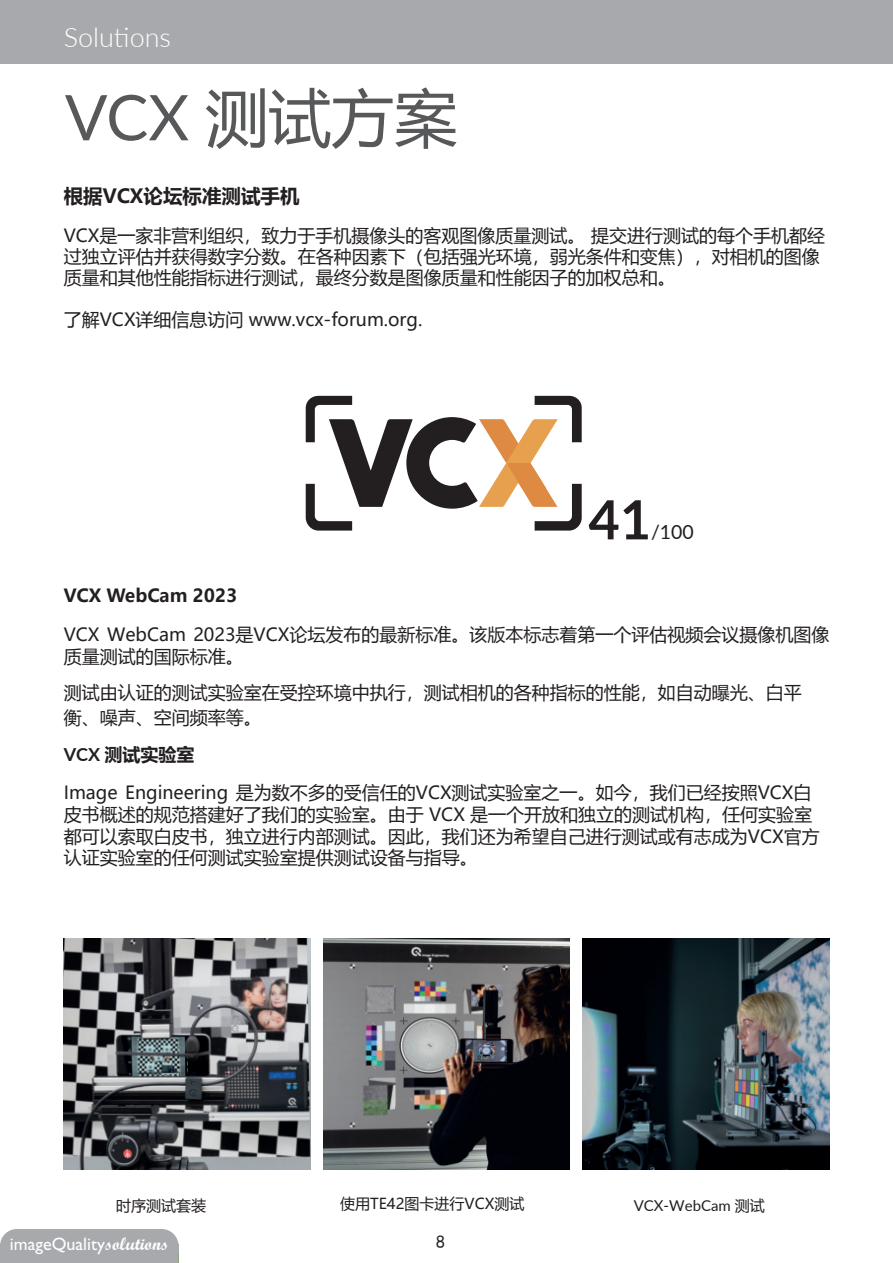
<style>
.page{position:relative;width:893px;height:1263px;background:#fff}
.page>*{position:absolute;margin:0;border:0;box-sizing:border-box;transform-origin:0 0}
.t1{font:63px "Microsoft Ya Hei";color:#57585a}
.t2{font:700 54px "Lato";color:#231f20}
.t3{font:300 27px "Lato";color:#fff}
.t4{font:700 19.5px "Microsoft Ya Hei";color:#231f20}
.t5{font:19.5px "Lato";color:#231f20}
.t6{font:18px/21.6px "Microsoft Ya Hei";color:#231f20}
.t7{font:18px "Gill Sans Std";color:#fff}
.t8{font:700 18px "Microsoft Ya Hei";color:#231f20}
.t9{font:18px "Sim Hei";color:#231f20}
.t10{font:15px "Microsoft Ya Hei";color:#231f20}
.t11{font:15px "Lato";color:#231f20}
.s1{font-family:"Lato"}
.s2{font-family:"Lato";font-weight:700}
.s3{font-weight:700}
.s4{font-family:"Microsoft Ya Hei"}
.s5{font-family:"Wrexham Script"}
</style>
<div class="page">
<svg style="left:306px;top:396px;width:276px;height:135px"></svg>
<img style="left:64px;top:938px;width:246px;height:231px">
<img style="left:323px;top:938px;width:247px;height:231px">
<img style="left:583px;top:938px;width:246px;height:231px">
<div style="left:0;top:0;width:893px;height:64px;background:#a8a9ad"></div>
<div style="left:0;top:1229px;width:179px;height:34px;background:#a8a9ad"></div>
<h3 class="t3" style="left:64px;top:18px;width:109px">Solutions</h3>
<h1 class="t1" style="left:65px;top:75px;width:394px"><span class="s1">VCX</span> 测试方案</h1>
<p class="t4" style="left:64px;top:183px;width:237px">根据VCX论坛标准测试手机</p>
<p class="t6" style="left:64px;top:224px;width:763px;line-height:21px">VCX是一家非营利组织，致力于手机摄像头的客观图像质量测试。 提交进行测试的每个手机都经过独立评估并获得数字分数。在各种因素下（包括强光环境，弱光条件和变焦），对相机的图像质量和其他性能指标进行测试，最终分数是图像质量和性能因子的加权总和。</p>
<p class="t6" style="left:64px;top:308px;width:360px">了解VCX详细信息访问 www.vcx-forum.org.</p>
<h2 class="t2" style="left:588px;top:497px;width:64px">41</h2>
<p class="t5" style="left:651px;top:518px;width:44px">/100</p>
<p class="t8" style="left:64px;top:583px;width:175px">VCX WebCam 2023</p>
<p class="t6" style="left:64px;top:623px;width:767px">VCX WebCam 2023是VCX论坛发布的最新标准。该版本标志着第一个评估视频会议摄像机图像质量测试的国际标准。</p>
<p class="t6" style="left:64px;top:680px;width:740px;line-height:25px">测试由认证的测试实验室在受控环境中执行，测试相机的各种指标的性能，如自动曝光、白平衡、噪声、空间频率等。</p>
<p class="t6" style="left:64px;top:734px;width:749px;line-height:38.5px"><span class="s2">VCX</span> <span class="s3">测试实验室<br></span>Image Engineering 是为数不多的受信任的VCX测试实验室之一。如今，我们已经按照VCX白</p>
<p class="t6" style="left:64px;top:803px;width:757px">皮书概述的规范搭建好了我们的实验室。由于 VCX 是一个开放和独立的测试机构，任何实验室都可以索取白皮书，独立进行内部测试。因此，我们还为希望自己进行测试或有志成为VCX官方认证实验室的任何测试实验室提供测试设备与指导。</p>
<p class="t10" style="left:116px;top:1195px;width:91px">时序测试套装</p>
<p class="t10" style="left:340px;top:1193px;width:186px">使用TE42图卡进行VCX测试</p>
<p class="t11" style="left:634px;top:1195px;width:132px">VCX-WebCam <span class="s4">测试</span></p>
<p class="t7" style="left:10px;top:1237px;width:160px">imageQuality<span class="s5">solutions</span></p>
<p class="t9" style="left:436px;top:1232px;width:10px">8</p>
</div>
